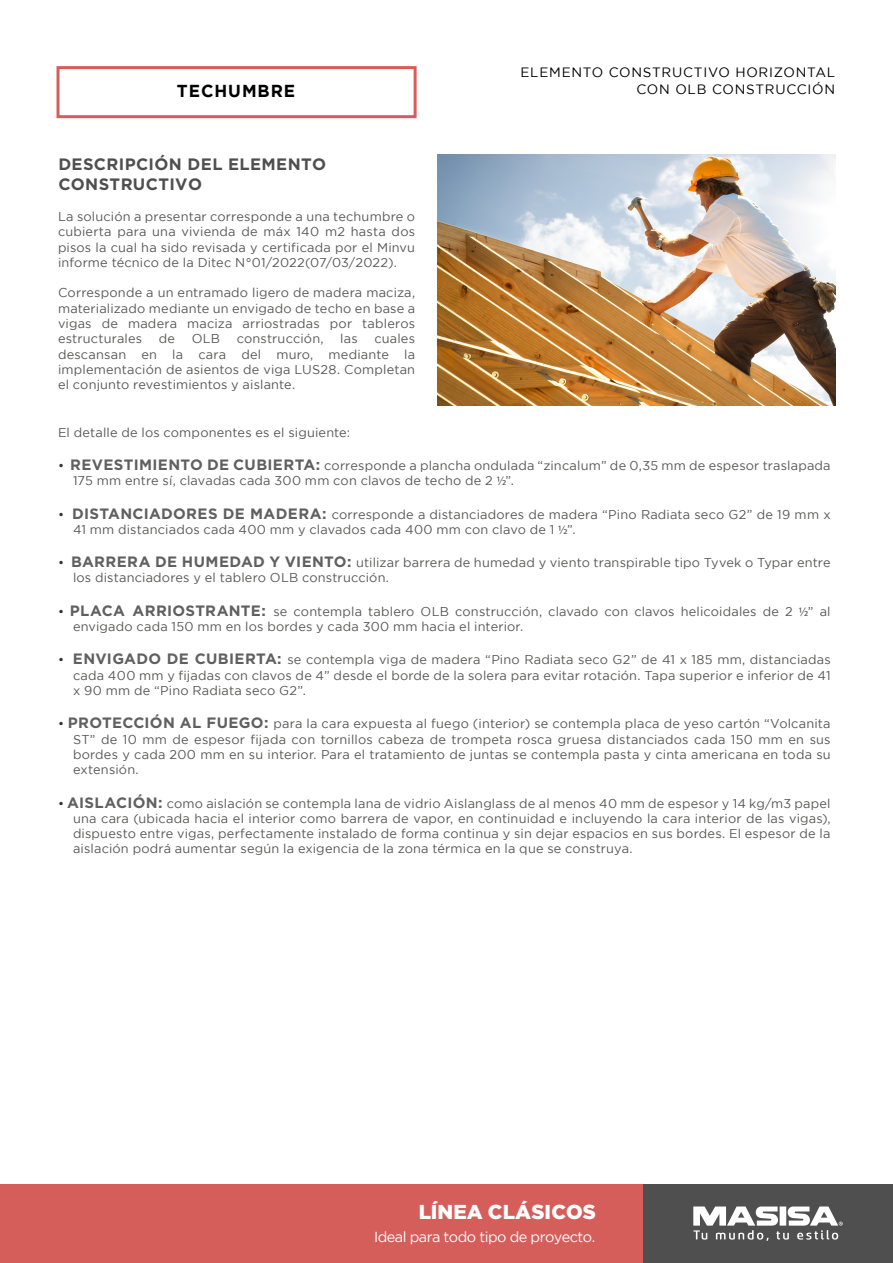
<style>
.page{position:relative;width:893px;height:1263px;background:#fff}
.page>*{position:absolute;margin:0;border:0;box-sizing:border-box;transform-origin:0 0}
.t1{font:900 20.1px "Gotham";letter-spacing:.005em;color:#fff}
.t2{font:700 17.25px "Gotham";letter-spacing:.055em;color:#000}
.t3{font:700 16.5px/19.8px "Gotham";letter-spacing:.02em;color:#4f4f4f}
.t4{font:14.55px "Gotham";letter-spacing:-.04em;color:#fff}
.t5{font:13.5px/16.2px "Gotham";letter-spacing:.055em;color:#000;text-align:right}
.t6{font:12.75px/15.3px "Gotham";letter-spacing:.015em;color:#575756;text-align:justify}
.s1{color:#333}
.s2{font-weight:700;font-size:15px;color:#606060}
.s3{font-family:"Myriad Pro"}
</style>
<div class="page">
<div style="left:57px;top:66px;width:360px;height:52px;border:3px solid #d55e5b"></div>
<div style="left:0;top:1184px;width:643px;height:79px;background:#d55e5b"></div>
<div style="left:643px;top:1184px;width:250px;height:79px;background:#4f4f4f"></div>
<svg style="left:693px;top:1206px;width:150px;height:35px"></svg>
<img style="left:438px;top:155px;width:397px;height:250px">
<h2 class="t2" style="left:177px;top:81px;width:120px">TECHUMBRE</h2>
<p class="t3" style="left:58px;top:154px;width:269px">DESCRIPCIÓN DEL ELEMENTO<br>CONSTRUCTIVO</p>
<p class="t6" style="left:58px;top:209px;width:359px">La solución a presentar corresponde a una techumbre o cubierta para una vivienda de máx 140 m2 hasta dos pisos la cual ha sido revisada y certificada por el Minvu informe técnico de la Ditec N°01/2022(07/03/2022).</p>
<p class="t6" style="left:58px;top:285px;width:359px">Corresponde a un entramado ligero de madera maciza, materializado mediante un envigado de techo en base a vigas de madera maciza arriostradas por tableros estructurales</p>
<p class="t6" style="left:159px;top:331px;width:18px">de</p>
<p class="t6" style="left:192px;top:331px;width:30px">OLB</p>
<p class="t6" style="left:237px;top:331px;width:88px">construcción,</p>
<p class="t6" style="left:340px;top:331px;width:19px">las</p>
<p class="t6" style="left:58px;top:331px;width:359px;text-indent:316px">cuales descansan en la cara del muro, mediante la implementación de asientos de viga LUS28. Completan el conjunto revestimientos y aislante.</p>
<p class="t5" style="left:520px;top:64px;width:316px">ELEMENTO CONSTRUCTIVO HORIZONTAL<br>CON OLB CONSTRUCCIÓN</p>
<p class="t6" style="left:58px;top:424px;width:294px">El detalle de los componentes es el siguiente:</p>
<p class="t6" style="left:73px;top:458px;width:759px;text-indent:-15px"><span class="s1">•</span> <span class="s2">REVESTIMIENTO DE CUBIERTA:</span> corresponde a plancha ondulada “zincalum” de 0,35 mm de espesor traslapada<br>175 mm entre sí, clavadas cada 300 mm con clavos de techo de 2 <span class="s3">½</span>”.</p>
<p class="t6" style="left:73px;top:506px;width:759px;text-indent:-15px"><span class="s1">•</span> <span class="s2">DISTANCIADORES DE MADERA:</span> corresponde a distanciadores de madera “Pino Radiata seco G2” de 19 mm x<br>41 mm distanciados cada 400 mm y clavados cada 400 mm con clavo de 1 <span class="s3">½</span>”.</p>
<p class="t6" style="left:73px;top:555px;width:759px;text-indent:-15px"><span class="s1">•</span> <span class="s2">BARRERA DE HUMEDAD Y VIENTO:</span> utilizar barrera de humedad y viento transpirable tipo Tyvek o Typar entre los distanciadores y el tablero OLB construcción.</p>
<p class="t6" style="left:73px;top:603px;width:759px;text-indent:-15px"><span class="s1">•</span> <span class="s2">PLACA ARRIOSTRANTE:</span> se contempla tablero OLB construcción, clavado con clavos helicoidales de 2 <span class="s3">½</span>” al envigado cada 150 mm en los bordes y cada 300 mm hacia el interior.</p>
<p class="t6" style="left:73px;top:652px;width:759px;text-indent:-15px"><span class="s1">•</span> <span class="s2">ENVIGADO DE CUBIERTA:</span> se contempla viga de madera “Pino Radiata seco G2” de 41 x 185 mm, distanciadas cada 400 mm y fijadas con clavos de 4” desde el borde de la solera para evitar rotación. Tapa superior e inferior de 41 x 90 mm de “Pino Radiata seco G2”.</p>
<p class="t6" style="left:73px;top:716px;width:759px;text-indent:-15px"><span class="s1">•</span> <span class="s2">PROTECCIÓN AL FUEGO:</span> para la cara expuesta al fuego (interior) se contempla placa de yeso cartón “Volcanita ST” de 10 mm de espesor fijada con tornillos cabeza de trompeta rosca gruesa distanciados cada 150 mm en sus bordes y cada 200 mm en su interior. Para el tratamiento de juntas se contempla pasta y cinta americana en toda su extensión.</p>
<p class="t6" style="left:73px;top:795px;width:759px;text-indent:-15px"><span class="s1">•</span> <span class="s2">AISLACIÓN:</span> como aislación se contempla lana de vidrio Aislanglass de al menos 40 mm de espesor y 14 kg/m3 papel una cara (ubicada hacia el interior como barrera de vapor, en continuidad e incluyendo la cara interior de las vigas), dispuesto entre vigas, perfectamente instalado de forma continua y sin dejar espacios en sus bordes. El espesor de la aislación podrá aumentar según la exigencia de la zona térmica en la que se construya.</p>
<h1 class="t1" style="left:419px;top:1198px;width:179px">LÍNEA CLÁSICOS</h1>
<p class="t4" style="left:374px;top:1228px;width:223px">Ideal para todo tipo de proyecto.</p>
</div>
